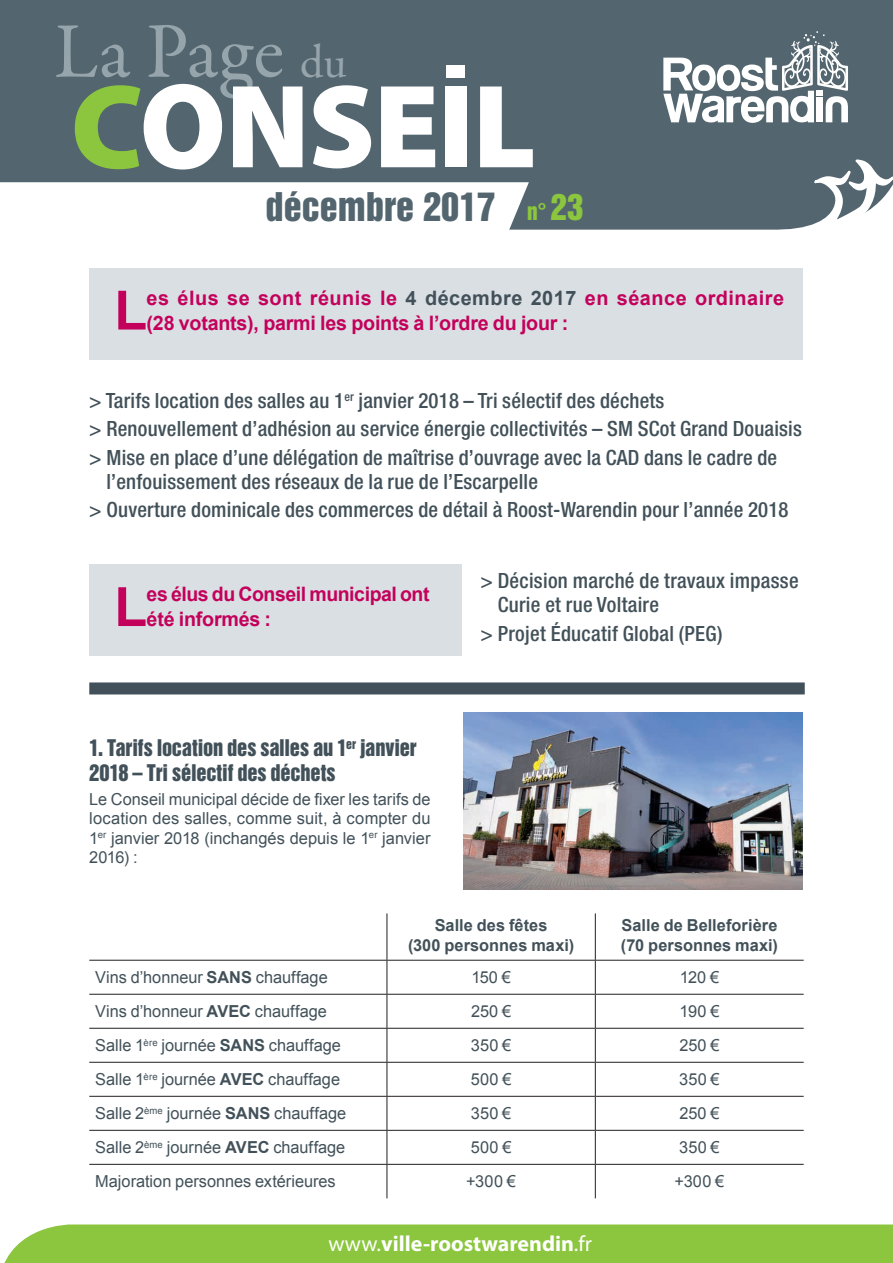
<style>
.page{position:relative;width:893px;height:1263px;background:#fff}
.page>*{position:absolute;margin:0;border:0;box-sizing:border-box;transform-origin:0 0}
.t1{font:900 119.7px "Cleanvertising";letter-spacing:-.015em;color:#fff}
.t2{font:79.2px "Garamond Premr Pro";letter-spacing:.005em;color:#96a4ac}
.t3{font:700 54.6px "Arial";color:#c3015b}
.t4{font:36.15px "Helvetica Inserat";color:#53656e}
.t5{font:700 21.9px "Myriad Pro";color:#fff}
.t6{font:500 condensed 21px/28.2px "Helvetica Neue";letter-spacing:.01em;color:#425159}
.t7{font:21px/25.5px "Helvetica Inserat";letter-spacing:-.005em;color:#425159}
.t8{font:700 19.95px/24.9px "Arial";letter-spacing:.025em;color:#c3015b}
.t9{font:700 19.95px/24.9px "Arial";letter-spacing:-.01em;color:#c3015b}
.t10{font:16.5px/19.5px "Arial";color:#425159;text-align:justify}
.t11{font:700 16.5px/19.5px "Arial";letter-spacing:.005em;color:#425159;text-align:center}
.s1{font-size:47.25px}
.s2{font-size:120.9px;color:#8bc63e}
.s3{font-size:21.3px;color:#8bc63e}
.s4{font-size:32.85px;color:#8bc63e}
.s5{color:#425159}
.s6{font-weight:700}
.s7{font-weight:400}
</style>
<div class="page">
<div style="left:0;top:0;width:893px;height:230px;background:#53656e"></div>
<svg style="left:755px;top:157px;width:138px;height:73px"></svg>
<svg style="left:663px;top:31px;width:185px;height:92px"></svg>
<svg style="left:0;top:182px;width:529px;height:48px"></svg>
<svg style="left:144px;top:84px;width:78px;height:85px"></svg>
<div style="left:446px;top:65px;width:18px;height:13px;background:#fff"></div>
<div style="left:4px;top:1224px;width:889px;height:39px;background:#8bc63e"></div>
<hr style="left:387px;top:913px;width:1px;height:47px;background:#231f20">
<hr style="left:595px;top:913px;width:1px;height:47px;background:#231f20">
<hr style="left:89px;top:960px;width:298px;height:1px;background:#231f20">
<hr style="left:387px;top:960px;width:208px;height:1px;background:#231f20">
<hr style="left:387px;top:960px;width:1px;height:34px;background:#231f20">
<hr style="left:595px;top:960px;width:209px;height:1px;background:#231f20">
<hr style="left:595px;top:960px;width:1px;height:34px;background:#231f20">
<hr style="left:89px;top:994px;width:298px;height:1px;background:#231f20">
<hr style="left:387px;top:994px;width:208px;height:1px;background:#231f20">
<hr style="left:387px;top:994px;width:1px;height:34px;background:#231f20">
<hr style="left:595px;top:994px;width:209px;height:1px;background:#231f20">
<hr style="left:595px;top:994px;width:1px;height:34px;background:#231f20">
<hr style="left:89px;top:1028px;width:298px;height:1px;background:#231f20">
<hr style="left:387px;top:1028px;width:208px;height:1px;background:#231f20">
<hr style="left:387px;top:1029px;width:1px;height:33px;background:#231f20">
<hr style="left:595px;top:1028px;width:209px;height:1px;background:#231f20">
<hr style="left:595px;top:1029px;width:1px;height:33px;background:#231f20">
<hr style="left:89px;top:1062px;width:298px;height:1px;background:#231f20">
<hr style="left:387px;top:1062px;width:208px;height:1px;background:#231f20">
<hr style="left:387px;top:1063px;width:1px;height:33px;background:#231f20">
<hr style="left:595px;top:1062px;width:209px;height:1px;background:#231f20">
<hr style="left:595px;top:1063px;width:1px;height:33px;background:#231f20">
<hr style="left:89px;top:1096px;width:298px;height:1px;background:#231f20">
<hr style="left:387px;top:1096px;width:208px;height:1px;background:#231f20">
<hr style="left:387px;top:1097px;width:1px;height:33px;background:#231f20">
<hr style="left:595px;top:1096px;width:209px;height:1px;background:#231f20">
<hr style="left:595px;top:1097px;width:1px;height:33px;background:#231f20">
<hr style="left:89px;top:1130px;width:298px;height:1px;background:#231f20">
<hr style="left:387px;top:1130px;width:208px;height:1px;background:#231f20">
<hr style="left:387px;top:1131px;width:1px;height:33px;background:#231f20">
<hr style="left:595px;top:1130px;width:209px;height:1px;background:#231f20">
<hr style="left:595px;top:1131px;width:1px;height:33px;background:#231f20">
<hr style="left:89px;top:1164px;width:298px;height:1px;background:#231f20">
<hr style="left:387px;top:1164px;width:208px;height:1px;background:#231f20">
<hr style="left:387px;top:1165px;width:1px;height:33px;background:#231f20">
<hr style="left:595px;top:1164px;width:209px;height:1px;background:#231f20">
<hr style="left:595px;top:1165px;width:1px;height:33px;background:#231f20">
<img style="left:463px;top:713px;width:339px;height:176px">
<div style="left:89px;top:682px;width:716px;height:12px;background:#425159"></div>
<div style="left:89px;top:268px;width:713px;height:92px;background:#dadfe4"></div>
<div style="left:89px;top:564px;width:373px;height:92px;background:#dadfe4"></div>
<h2 class="t2" style="left:54px;top:4px;width:295px">La Page <span class="s1">du</span></h2>
<h1 class="t1" style="left:71px;top:29px;width:467px"><span class="s2">C</span> NSEIL</h1>
<h3 class="t4" style="left:266px;top:186px;width:319px">décembre 2017 <span class="s3">n°</span> <span class="s4">23</span></h3>
<h3 class="t3" style="left:114px;top:274px;width:35px">L</h3>
<p class="t8" style="left:147px;top:286px;width:639px">es élus se sont réunis le <span class="s5">4 décembre 2017</span> en séance ordinaire (28 votants), parmi les points à l’ordre du jour :</p>
<p class="t6" style="left:89px;top:386px;width:714px">&gt; Tarifs location des salles au 1<sup>er</sup> janvier 2018 – Tri sélectif des déchets<br>&gt; Renouvellement d’adhésion au service énergie collectivités – SM SCot Grand Douaisis &gt; Mise en place d’une délégation de maîtrise d’ouvrage avec la CAD dans le cadre de</p>
<p class="t6" style="left:89px;top:467px;width:701px;text-indent:17px">l’enfouissement des réseaux de la rue de l’Escarpelle<br>&gt; Ouverture dominicale des commerces de détail à Roost-Warendin pour l’année 2018</p>
<h3 class="t3" style="left:114px;top:570px;width:35px">L</h3>
<p class="t9" style="left:147px;top:582px;width:284px">es élus du Conseil municipal ont été informés :</p>
<p class="t7" style="left:89px;top:735px;width:329px">1. Tarifs location des salles au 1<sup>er</sup> janvier<br>2018 – Tri sélectif des déchets</p>
<p class="t10" style="left:89px;top:789px;width:343px">Le Conseil municipal décide de fixer les tarifs de location des salles, comme suit, à compter du 1<sup>er</sup> janvier 2018 (inchangés depuis le 1<sup>er</sup> janvier 2016) :</p>
<p class="t6" style="left:498px;top:569px;width:302px;line-height:24px;text-indent:-17px">&gt; Décision marché de travaux impasse<br>Curie et rue Voltaire</p>
<p class="t6" style="left:480px;top:619px;width:243px">&gt; Projet Éducatif Global (PEG)</p>
<p class="t11" style="left:408px;top:916px;width:168px">Salle des fêtes<br>(300 personnes maxi)</p>
<p class="t11" style="left:621px;top:916px;width:159px;text-align:left">Salle de Belleforière (70 personnes maxi)</p>
<p class="t10" style="left:95px;top:968px;width:234px">Vins d’honneur <span class="s6">SANS</span> chauffage</p>
<p class="t10" style="left:471px;top:968px;width:41px">150 €</p>
<p class="t10" style="left:680px;top:968px;width:41px">120 €</p>
<p class="t10" style="left:95px;top:1002px;width:233px">Vins d’honneur <span class="s6">AVEC</span> chauffage</p>
<p class="t10" style="left:471px;top:1002px;width:42px">250 €</p>
<p class="t10" style="left:680px;top:1002px;width:41px">190 €</p>
<p class="t10" style="left:95px;top:1036px;width:247px">Salle 1<sup>ère</sup> journée <span class="s6">SANS</span> chauffage</p>
<p class="t10" style="left:471px;top:1036px;width:42px">350 €</p>
<p class="t10" style="left:679px;top:1036px;width:42px">250 €</p>
<p class="t10" style="left:95px;top:1070px;width:246px">Salle 1<sup>ère</sup> journée <span class="s6">AVEC</span> chauffage</p>
<p class="t10" style="left:471px;top:1070px;width:42px">500 €</p>
<p class="t10" style="left:679px;top:1070px;width:42px">350 €</p>
<p class="t10" style="left:95px;top:1104px;width:252px">Salle 2<sup>ème</sup> journée <span class="s6">SANS</span> chauffage</p>
<p class="t10" style="left:471px;top:1104px;width:42px">350 €</p>
<p class="t10" style="left:679px;top:1104px;width:42px">250 €</p>
<p class="t10" style="left:95px;top:1138px;width:252px">Salle 2<sup>ème</sup> journée <span class="s6">AVEC</span> chauffage</p>
<p class="t10" style="left:471px;top:1138px;width:42px">500 €</p>
<p class="t10" style="left:679px;top:1138px;width:42px">350 €</p>
<p class="t10" style="left:95px;top:1172px;width:242px">Majoration personnes extérieures</p>
<p class="t10" style="left:466px;top:1172px;width:51px">+300 €</p>
<p class="t10" style="left:675px;top:1172px;width:51px">+300 €</p>
<p class="t5" style="left:329px;top:1230px;width:265px"><span class="s7">www.</span>ville-roostwarendin<span class="s7">.fr</span></p>
</div>
